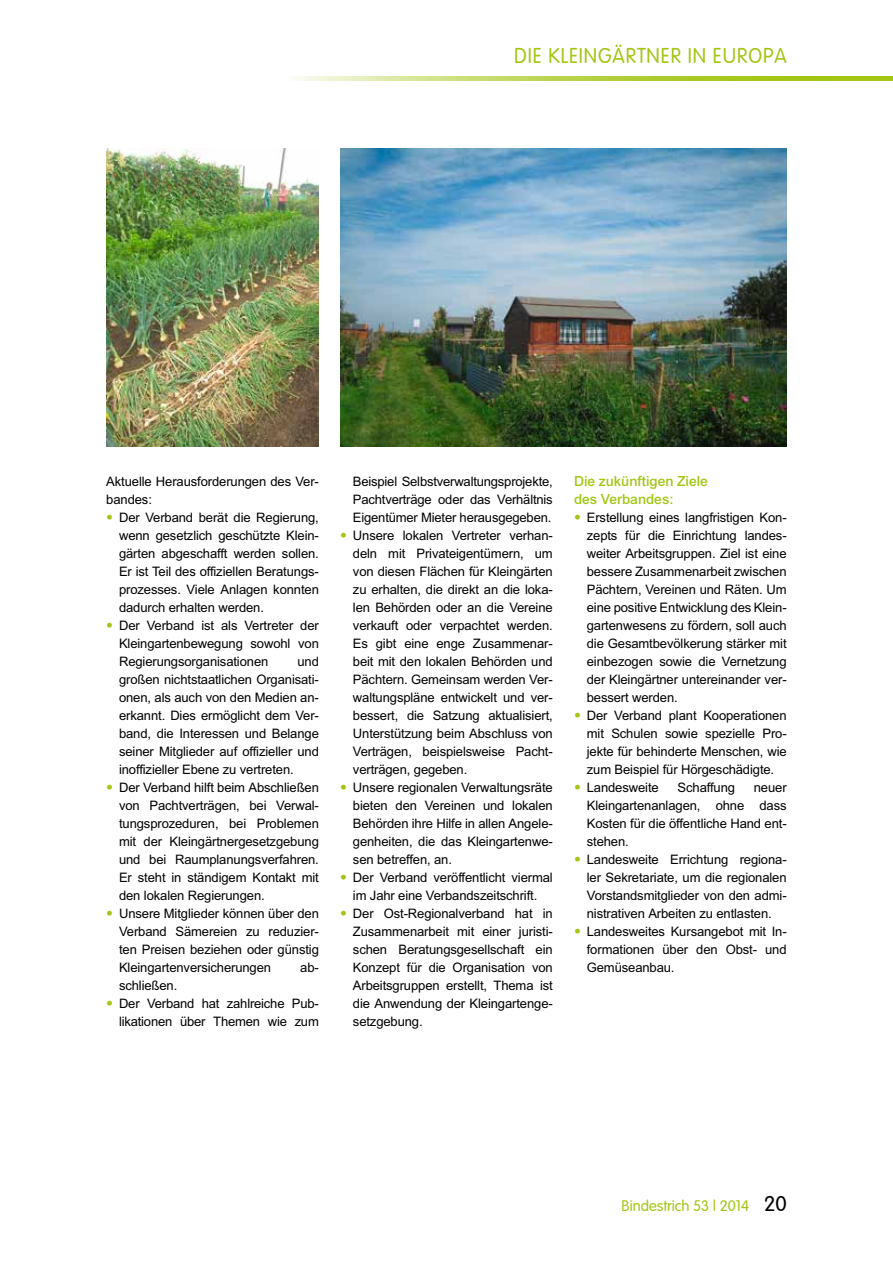
<style>
.page{position:relative;width:893px;height:1263px;background:#fff}
.page>*{position:absolute;margin:0;border:0;box-sizing:border-box;transform-origin:0 0}
.t1{font:21px "Vogue Plain";letter-spacing:.05em;color:#a2c613;scale:.95 1}
.t2{font:15px/18px "Arial Bld";color:#a2c613}
.t3{font:15px "Vogue Plain";color:#a2c613}
.t4{font:13.05px/18px "Arial";letter-spacing:-.01em;color:#000;text-align:justify}
.s1{font-size:19.5px;color:#a2c613}
.s2{font-size:21px;color:#000}
</style>
<div class="page">
<svg style="left:295px;top:77px;width:598px;height:4px;background:#bcd657"></svg>
<img style="left:340px;top:149px;width:447px;height:297px">
<img style="left:106px;top:149px;width:213px;height:297px">
<h1 class="t1" style="left:514px;top:44px;width:288px">DIE KLEINGÄRTNER IN EUROPA</h1>
<p class="t4" style="left:106px;top:473px;width:214px">Aktuelle Herausforderungen des Ver&shy;bandes:</p>
<p class="t4" style="left:119px;top:509px;width:201px;text-indent:-13px"><span class="s1">•</span> Der Verband berät die Regierung, wenn gesetzlich geschützte Klein&shy;gärten abgeschafft werden sollen.<br>Er ist Teil des offiziellen Beratungs&shy;prozesses. Viele Anlagen konnten dadurch erhalten werden.</p>
<p class="t4" style="left:119px;top:617px;width:201px;text-indent:-13px"><span class="s1">•</span> Der Verband ist als Vertreter der Kleingartenbewegung sowohl von Regierungsorganisationen</p>
<p class="t4" style="left:119px;top:653px;width:201px;text-indent:178px">und großen nichtstaatlichen Organisati&shy;onen, als auch von den Medien an&shy;erkannt. Dies ermöglicht dem Ver&shy;band, die Interessen und Belange seiner Mitglieder auf offizieller und inoffizieller Ebene zu vertreten.</p>
<p class="t4" style="left:119px;top:779px;width:201px;text-indent:-13px"><span class="s1">•</span> Der Verband hilft beim Abschließen von Pachtverträgen, bei Verwal&shy;tungsprozeduren, bei Problemen mit der Kleingärtnergesetzgebung und bei Raumplanungsverfahren.<br>Er steht in ständigem Kontakt mit den lokalen Regierungen.</p>
<p class="t4" style="left:119px;top:905px;width:201px;text-indent:-13px"><span class="s1">•</span> Unsere Mitglieder können über den Verband Sämereien zu reduzier&shy;ten Preisen beziehen oder günstig Kleingartenversicherungen</p>
<p class="t4" style="left:300px;top:959px;width:20px">ab-</p>
<p class="t4" style="left:119px;top:977px;width:60px">schließen.</p>
<p class="t4" style="left:106px;top:995px;width:214px;text-align:right"><span class="s1">•</span> Der Verband hat zahlreiche Pub&shy;likationen über Themen wie zum</p>
<p class="t4" style="left:353px;top:473px;width:201px">Beispiel Selbstverwaltungsprojekte, Pachtverträge oder das Verhältnis Eigentümer Mieter herausgegeben.</p>
<p class="t4" style="left:353px;top:527px;width:201px;text-indent:-13px"><span class="s1">•</span> Unsere lokalen Vertreter verhan&shy;deln mit Privateigentümern, um von diesen Flächen für Kleingärten zu erhalten, die direkt an die loka&shy;len Behörden oder an die Vereine verkauft oder verpachtet werden.<br>Es gibt eine enge Zusammenar&shy;beit mit den lokalen Behörden und Pächtern. Gemeinsam werden Ver&shy;waltungspläne entwickelt und ver&shy;bessert, die Satzung aktualisiert, Unterstützung beim Abschluss von Verträgen, beispielsweise Pacht&shy;verträgen, gegeben.</p>
<p class="t4" style="left:353px;top:779px;width:201px;text-indent:-13px"><span class="s1">•</span> Unsere regionalen Verwaltungsräte bieten den Vereinen und lokalen Behörden ihre Hilfe in allen Angele&shy;genheiten, die das Kleingartenwe&shy;sen betreffen, an.</p>
<p class="t4" style="left:340px;top:869px;width:214px;text-align:center"><span class="s1">•</span> Der Verband veröffentlicht viermal im Jahr eine Verbandszeitschrift.</p>
<p class="t4" style="left:353px;top:905px;width:201px;text-indent:-13px"><span class="s1">•</span> Der Ost-Regionalverband hat in Zusammenarbeit mit einer juristi&shy;schen Beratungsgesellschaft ein Konzept für die Organisation von Arbeitsgruppen erstellt, Thema ist die Anwendung der Kleingartenge&shy;setzgebung.</p>
<p class="t2" style="left:574px;top:473px;width:135px">Die zukünftigen Ziele des Verbandes:</p>
<p class="t4" style="left:587px;top:509px;width:201px;text-indent:-13px"><span class="s1">•</span> Erstellung eines langfristigen Kon&shy;zepts für die Einrichtung landes&shy;weiter Arbeitsgruppen. Ziel ist eine bessere Zusammenarbeit zwischen Pächtern, Vereinen und Räten. Um eine positive Entwicklung des Klein&shy;gartenwesens zu fördern, soll auch die Gesamtbevölkerung stärker mit einbezogen sowie die Vernetzung der Kleingärtner untereinander ver&shy;bessert werden.</p>
<p class="t4" style="left:587px;top:707px;width:201px;text-indent:-13px"><span class="s1">•</span> Der Verband plant Kooperationen mit Schulen sowie spezielle Pro&shy;jekte für behinderte Menschen, wie zum Beispiel für Hörgeschädigte.</p>
<p class="t4" style="left:574px;top:779px;width:86px"><span class="s1">•</span> Landesweite</p>
<p class="t4" style="left:678px;top:779px;width:59px">Schaffung</p>
<p class="t4" style="left:587px;top:779px;width:201px;text-indent:167px">neuer Kleingartenanlagen, ohne dass Kosten für die öffentliche Hand ent&shy;stehen.</p>
<p class="t4" style="left:587px;top:851px;width:201px;text-indent:-13px"><span class="s1">•</span> Landesweite Errichtung regiona&shy;ler Sekretariate, um die regionalen Vorstandsmitglieder von den admi&shy;nistrativen Arbeiten zu entlasten.</p>
<p class="t4" style="left:587px;top:923px;width:201px;text-indent:-13px"><span class="s1">•</span> Landesweites Kursangebot mit In&shy;formationen über den Obst- und Gemüseanbau.</p>
<p class="t3" style="left:622px;top:1197px;width:167px">Bindestrich 53 | 2014 <span class="s2">20</span></p>
</div>
